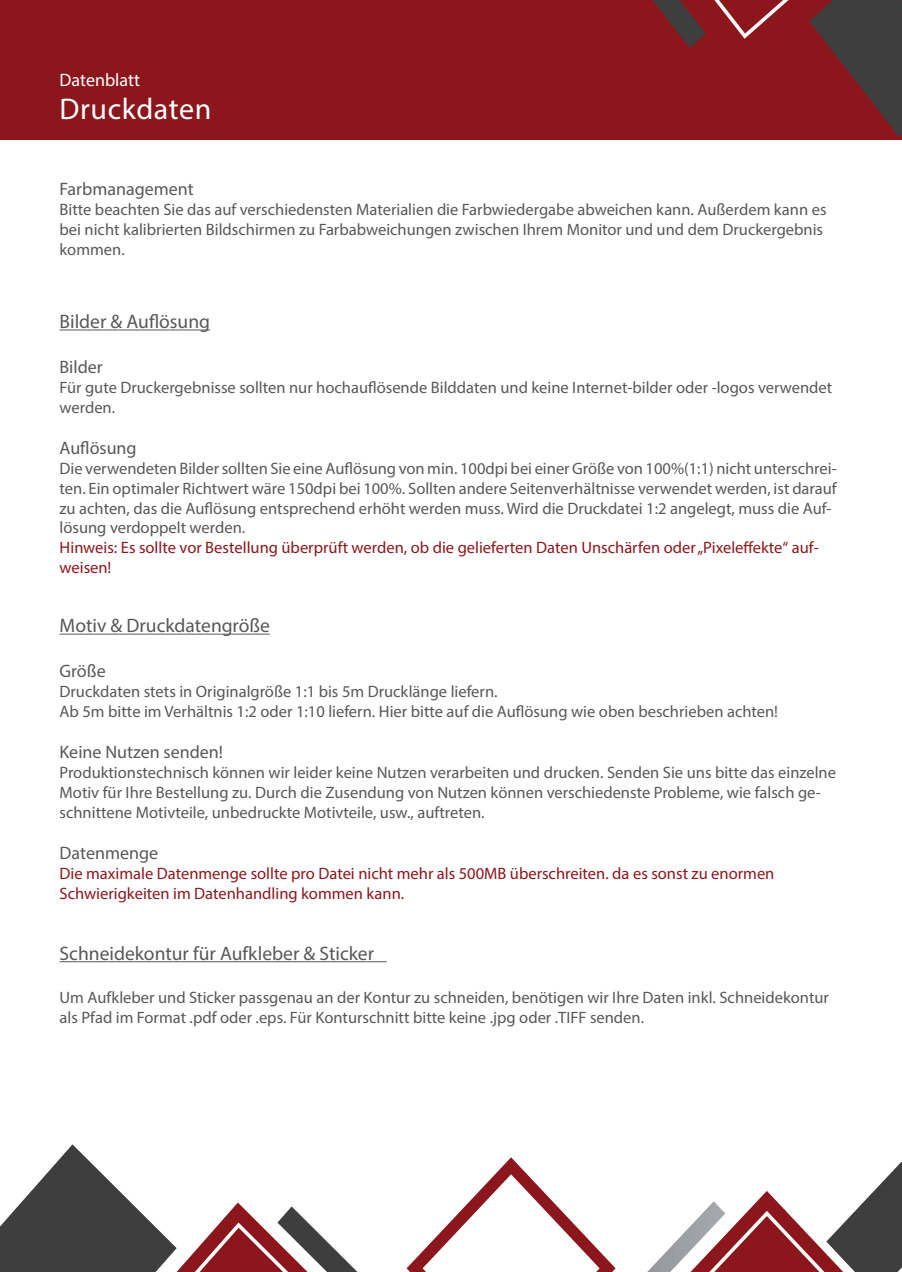
<style>
.page{position:relative;width:902px;height:1272px;background:#fff}
.page>*{position:absolute;margin:0;border:0;box-sizing:border-box;transform-origin:0 0}
.t1{font:30px "Myriad Pro";letter-spacing:.02em;color:#fff}
.t2{font:19.5px "Myriad Pro";color:#57585a}
.t3{font:18px "Myriad Pro";color:#57585a}
.t4{font:18px "Myriad Pro";color:#fff}
.t5{font:16.5px/19.8px "Myriad Pro";color:#57585a}
.t6{font:16.5px/19.8px "Myriad Pro";color:#8b171d}
</style>
<div class="page">
<svg style="left:406px;top:1157px;width:209px;height:114px"></svg>
<svg style="left:648px;top:1162px;width:253px;height:109px"></svg>
<svg style="left:0;top:1144px;width:357px;height:127px"></svg>
<div style="left:0;top:0;width:901px;height:140px;background:#8b171d"></div>
<svg style="left:652px;top:0;width:249px;height:137px"></svg>
<hr style="left:60px;top:329px;width:150px;height:1px;background:#57585a">
<hr style="left:60px;top:633px;width:210px;height:1px;background:#57585a">
<hr style="left:60px;top:961px;width:326px;height:1px;background:#57585a">
<p class="t4" style="left:60px;top:68px;width:82px">Datenblatt</p>
<h1 class="t1" style="left:60px;top:90px;width:153px">Druckdaten</h1>
<p class="t3" style="left:60px;top:178px;width:136px">Farbmanagement</p>
<p class="t5" style="left:60px;top:199px;width:768px">Bitte beachten Sie das auf verschiedensten Materialien die Farbwiedergabe abweichen kann. Außerdem kann es bei nicht kalibrierten Bildschirmen zu Farbabweichungen zwischen Ihrem Monitor und und dem Druckergebnis kommen.</p>
<p class="t2" style="left:60px;top:309px;width:152px">Bilder &amp; Auflösung</p>
<p class="t3" style="left:60px;top:356px;width:45px">Bilder</p>
<p class="t5" style="left:60px;top:377px;width:774px">Für gute Druckergebnisse sollten nur hochauflösende Bilddaten und keine Internet-bilder oder -logos verwendet werden.</p>
<p class="t3" style="left:60px;top:437px;width:79px">Auflösung</p>
<p class="t5" style="left:60px;top:458px;width:778px">Die verwendeten Bilder sollten Sie eine Auflösung von min. 100dpi bei einer Größe von 100%(1:1) nicht unterschrei&shy;ten. Ein optimaler Richtwert wäre 150dpi bei 100%. Sollten andere Seitenverhältnisse verwendet werden, ist darauf zu achten, das die Auflösung entsprechend erhöht werden muss. Wird die Druckdatei 1:2 angelegt, muss die Auf&shy;lösung verdoppelt werden.</p>
<p class="t6" style="left:60px;top:537px;width:760px">Hinweis: Es sollte vor Bestellung überprüft werden, ob die gelieferten Daten Unschärfen oder „Pixeleffekte“ auf&shy;weisen!</p>
<p class="t2" style="left:60px;top:613px;width:212px">Motiv &amp; Druckdatengröße</p>
<p class="t3" style="left:60px;top:660px;width:48px">Größe</p>
<p class="t5" style="left:60px;top:681px;width:720px">Druckdaten stets in Originalgröße 1:1 bis 5m Drucklänge liefern.<br>Ab 5m bitte im Verhältnis 1:2 oder 1:10 liefern. Hier bitte auf die Auflösung wie oben beschrieben achten!</p>
<p class="t3" style="left:60px;top:741px;width:165px">Keine Nutzen senden!</p>
<p class="t5" style="left:60px;top:762px;width:778px">Produktionstechnisch können wir leider keine Nutzen verarbeiten und drucken. Senden Sie uns bitte das einzelne<br>Motiv für Ihre Bestellung zu. Durch die Zusendung von Nutzen können verschiedenste Probleme, wie falsch ge&shy;schnittene Motivteile, unbedruckte Motivteile, usw., auftreten.</p>
<p class="t3" style="left:60px;top:842px;width:100px">Datenmenge</p>
<p class="t6" style="left:60px;top:863px;width:716px">Die maximale Datenmenge sollte pro Datei nicht mehr als 500MB überschreiten. da es sonst zu enormen<br>Schwierigkeiten im Datenhandling kommen kann.</p>
<p class="t2" style="left:60px;top:941px;width:316px">Schneidekontur für Aufkleber &amp; Sticker</p>
<p class="t5" style="left:60px;top:987px;width:770px">Um Aufkleber und Sticker passgenau an der Kontur zu schneiden, benötigen wir Ihre Daten inkl. Schneidekontur als Pfad im Format .pdf oder .eps. Für Konturschnitt bitte keine .jpg oder .TIFF senden.</p>
</div>
